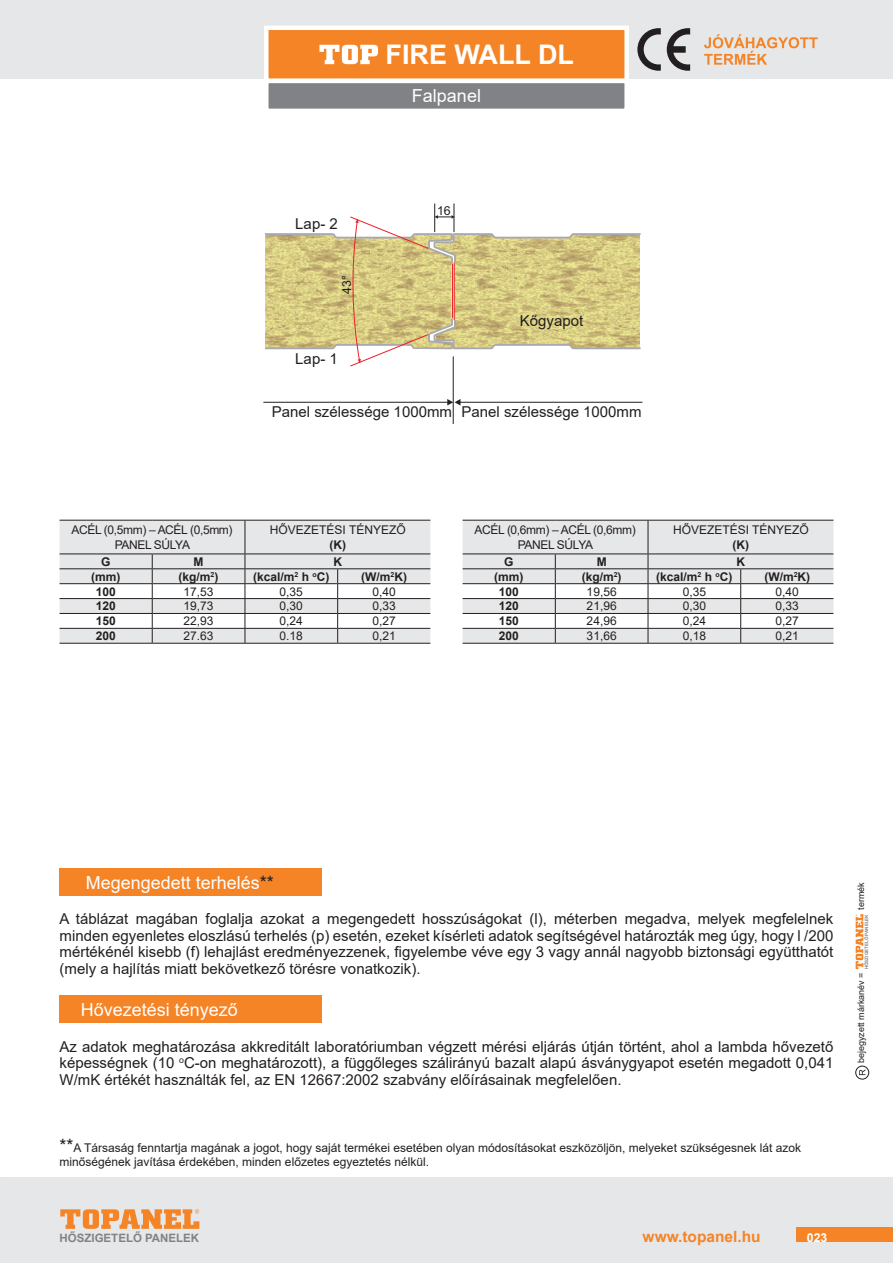
<style>
.page{position:relative;width:893px;height:1263px;background:#fff}
.page>*{position:absolute;margin:0;border:0;box-sizing:border-box;transform-origin:0 0}
.t1{font:700 27px "Arial";color:#fff}
.t2{font:18px "Arial";color:#fff}
.t3{font:700 15.45px "Arial";color:#f58427}
.t4{font:15px/16.5px "Arial";color:#231f20;text-align:justify}
.t5{font:12.45px "Arial";color:#231f20}
.t6{font:700 12.3px "Arial";color:#fff}
.t7{font:12px/14.4px "Arial";color:#231f20}
.t8{font:700 12px "Arial";color:#231f20}
.t9{font:12px "Arial";letter-spacing:-.03em;color:#231f20}
.t10{font:700 11.55px "Arial";color:#808285}
.t11{font:9px "Arial";color:#231f20}
.t12{font:700 4.5px "Arial";color:#808285}
.s1{color:#231f20}
.s2{font-size:18px}
</style>
<div class="page">
<div style="left:0;top:1177px;width:893px;height:86px;background:#e6e7e9"></div>
<div style="left:0;top:0;width:893px;height:79px;background:#e6e7e9"></div>
<svg style="left:60px;top:1209px;width:139px;height:20px"></svg>
<div style="left:855px;top:1066px;width:14px;height:13px;border:1px solid #231f20;border-radius:50%"></div>
<svg style="left:859px;top:1069px;width:6px;height:6px"></svg>
<svg style="left:856px;top:914px;width:7px;height:55px"></svg>
<svg style="left:264px;top:25px;width:365px;height:84px;background:#d39766"></svg>
<div style="left:60px;top:868px;width:262px;height:28px;background:#f58427"></div>
<div style="left:60px;top:995px;width:262px;height:28px;background:#f58427"></div>
<div style="left:796px;top:1228px;width:97px;height:14px;background:#f58427"></div>
<svg style="left:704px;top:34px;width:114px;height:31px"></svg>
<svg style="left:637px;top:28px;width:24px;height:43px"></svg>
<svg style="left:667px;top:28px;width:23px;height:43px"></svg>
<hr style="left:460px;top:402px;width:182px;height:1px;background:#231f20">
<hr style="left:263px;top:402px;width:185px;height:1px;background:#231f20">
<hr style="left:453px;top:356px;width:1px;height:68px;background:#231f20">
<svg style="left:447px;top:399px;width:13px;height:6px"></svg>
<div style="left:60px;top:521px;width:370px;height:32px;background:#e6e7e9"></div>
<hr style="left:60px;top:520px;width:92px;height:1px;background:#231f20">
<hr style="left:152px;top:520px;width:93px;height:1px;background:#231f20">
<hr style="left:60px;top:553px;width:92px;height:1px;background:#231f20">
<hr style="left:245px;top:520px;width:93px;height:1px;background:#231f20">
<hr style="left:338px;top:520px;width:92px;height:1px;background:#231f20">
<hr style="left:152px;top:553px;width:93px;height:1px;background:#231f20">
<hr style="left:245px;top:553px;width:93px;height:1px;background:#231f20">
<hr style="left:338px;top:553px;width:92px;height:1px;background:#231f20">
<hr style="left:60px;top:643px;width:92px;height:1px;background:#231f20">
<hr style="left:152px;top:643px;width:93px;height:1px;background:#231f20">
<hr style="left:245px;top:643px;width:93px;height:1px;background:#231f20">
<hr style="left:338px;top:643px;width:92px;height:1px;background:#231f20">
<hr style="left:245px;top:520px;width:1px;height:33px;background:#231f20">
<svg style="left:60px;top:554px;width:370px;height:89px"></svg>
<div style="left:463px;top:521px;width:370px;height:32px;background:#e6e7e9"></div>
<hr style="left:463px;top:520px;width:92px;height:1px;background:#231f20">
<hr style="left:555px;top:520px;width:93px;height:1px;background:#231f20">
<hr style="left:463px;top:553px;width:92px;height:1px;background:#231f20">
<hr style="left:648px;top:520px;width:93px;height:1px;background:#231f20">
<hr style="left:741px;top:520px;width:92px;height:1px;background:#231f20">
<hr style="left:555px;top:553px;width:93px;height:1px;background:#231f20">
<hr style="left:648px;top:553px;width:93px;height:1px;background:#231f20">
<hr style="left:741px;top:553px;width:92px;height:1px;background:#231f20">
<hr style="left:463px;top:643px;width:92px;height:1px;background:#231f20">
<hr style="left:555px;top:643px;width:93px;height:1px;background:#231f20">
<hr style="left:648px;top:643px;width:93px;height:1px;background:#231f20">
<hr style="left:741px;top:643px;width:92px;height:1px;background:#231f20">
<hr style="left:648px;top:520px;width:1px;height:33px;background:#231f20">
<svg style="left:463px;top:554px;width:370px;height:89px"></svg>
<svg style="left:265px;top:203px;width:376px;height:164px"></svg>
<p class="t1" style="left:385px;top:36px;width:190px">FIRE WALL DL</p>
<p class="t2" style="left:412px;top:84px;width:71px">Falpanel</p>
<p class="t4" style="left:295px;top:215px;width:44px">Lap- 2</p>
<p class="t5" style="left:437px;top:202px;width:15px">16</p>
<p class="t4" style="left:295px;top:350px;width:44px">Lap- 1</p>
<p class="t4" style="left:520px;top:313px;width:65px">Kőgyapot</p>
<p class="t4" style="left:272px;top:403px;width:182px">Panel szélessége 1000mm</p>
<p class="t4" style="left:461px;top:403px;width:182px">Panel szélessége 1000mm</p>
<p class="t9" style="left:71px;top:522px;width:163px">ACÉL (0,5mm) – ACÉL (0,5mm)</p>
<p class="t9" style="left:115px;top:536px;width:77px">PANEL SÚLYA</p>
<p class="t7" style="left:270px;top:523px;width:137px">HŐVEZETÉSI TÉNYEZŐ</p>
<p class="t8" style="left:330px;top:536px;width:18px">(K)</p>
<p class="t9" style="left:475px;top:522px;width:163px">ACÉL (0,6mm) – ACÉL (0,6mm)</p>
<p class="t9" style="left:518px;top:536px;width:77px">PANEL SÚLYA</p>
<p class="t7" style="left:673px;top:523px;width:137px">HŐVEZETÉSI TÉNYEZŐ</p>
<p class="t8" style="left:733px;top:536px;width:18px">(K)</p>
<p class="t8" style="left:101px;top:553px;width:11px">G</p>
<p class="t8" style="left:194px;top:553px;width:11px">M</p>
<p class="t8" style="left:333px;top:553px;width:10px">K</p>
<p class="t8" style="left:91px;top:568px;width:31px">(mm)</p>
<p class="t8" style="left:179px;top:568px;width:41px">(kg/m<sup>2</sup>)</p>
<p class="t8" style="left:253px;top:568px;width:78px">(kcal/m<sup>2</sup> h <sup>o</sup>C)</p>
<p class="t8" style="left:361px;top:568px;width:47px">(W/m<sup>2</sup>K)</p>
<p class="t8" style="left:96px;top:583px;width:22px">100</p>
<p class="t7" style="left:184px;top:584px;width:32px">17,53</p>
<p class="t7" style="left:280px;top:584px;width:25px">0,35</p>
<p class="t7" style="left:373px;top:584px;width:25px">0,40</p>
<p class="t8" style="left:96px;top:598px;width:22px">120</p>
<p class="t7" style="left:184px;top:599px;width:32px">19,73</p>
<p class="t7" style="left:280px;top:599px;width:25px">0,30</p>
<p class="t7" style="left:373px;top:599px;width:25px">0,33</p>
<p class="t8" style="left:96px;top:613px;width:22px">150</p>
<p class="t7" style="left:184px;top:614px;width:32px">22,93</p>
<p class="t7" style="left:280px;top:614px;width:25px">0,24</p>
<p class="t7" style="left:373px;top:614px;width:25px">0,27</p>
<p class="t8" style="left:96px;top:627px;width:22px">200</p>
<p class="t7" style="left:184px;top:629px;width:32px">27.63</p>
<p class="t7" style="left:280px;top:629px;width:25px">0.18</p>
<p class="t7" style="left:373px;top:629px;width:25px">0,21</p>
<p class="t8" style="left:504px;top:553px;width:11px">G</p>
<p class="t8" style="left:597px;top:553px;width:11px">M</p>
<p class="t8" style="left:737px;top:553px;width:10px">K</p>
<p class="t8" style="left:494px;top:568px;width:31px">(mm)</p>
<p class="t8" style="left:582px;top:568px;width:41px">(kg/m<sup>2</sup>)</p>
<p class="t8" style="left:656px;top:568px;width:78px">(kcal/m<sup>2</sup> h <sup>o</sup>C)</p>
<p class="t8" style="left:764px;top:568px;width:47px">(W/m<sup>2</sup>K)</p>
<p class="t8" style="left:499px;top:583px;width:22px">100</p>
<p class="t7" style="left:587px;top:584px;width:32px">19,56</p>
<p class="t7" style="left:683px;top:584px;width:25px">0,35</p>
<p class="t7" style="left:776px;top:584px;width:25px">0,40</p>
<p class="t8" style="left:499px;top:598px;width:22px">120</p>
<p class="t7" style="left:587px;top:599px;width:32px">21,96</p>
<p class="t7" style="left:683px;top:599px;width:25px">0,30</p>
<p class="t7" style="left:776px;top:599px;width:25px">0,33</p>
<p class="t8" style="left:499px;top:613px;width:22px">150</p>
<p class="t7" style="left:587px;top:614px;width:32px">24,96</p>
<p class="t7" style="left:683px;top:614px;width:25px">0,24</p>
<p class="t7" style="left:776px;top:614px;width:25px">0,27</p>
<p class="t8" style="left:499px;top:627px;width:22px">200</p>
<p class="t7" style="left:587px;top:629px;width:32px">31,66</p>
<p class="t7" style="left:683px;top:629px;width:25px">0,18</p>
<p class="t7" style="left:776px;top:629px;width:25px">0,21</p>
<p class="t2" style="left:86px;top:870px;width:190px">Megengedett terhelés<span class="s1">**</span></p>
<p class="t4" style="left:60px;top:911px;width:775px">A táblázat magában foglalja azokat a megengedett hosszúságokat (l), méterben megadva, melyek megfelelnek minden egyenletes eloszlású terhelés (p) esetén, ezeket kísérleti adatok segítségével határozták meg úgy, hogy l /200 mértékénél kisebb (f) lehajlást eredményezzenek, figyelembe véve egy 3 vagy annál nagyobb biztonsági együtthatót (mely a hajlítás miatt bekövetkező törésre vonatkozik).</p>
<p class="t2" style="left:81px;top:997px;width:159px">Hővezetési tényező</p>
<p class="t4" style="left:60px;top:1038px;width:775px">Az adatok meghatározása akkreditált laboratóriumban végzett mérési eljárás útján történt, ahol a lambda hővezető képességnek (10 <sup>o</sup>C-on meghatározott), a függőleges szálirányú bazalt alapú ásványgyapot esetén megadott 0,041<br>W/mK értékét használták fel, az EN 12667:2002 szabvány előírásainak megfelelően.</p>
<p class="t7" style="left:60px;top:1140px;width:743px"><span class="s2">**</span>A Társaság fenntartja magának a jogot, hogy saját termékei esetében olyan módosításokat eszközöljön, melyeket szükségesnek lát azok minőségének javítása érdekében, minden előzetes egyeztetés nélkül.</p>
<p class="t11" style="left:855px;top:910px;width:29px;rotate:-90deg">termék</p>
<p class="t12" style="left:863px;top:969px;width:57px;rotate:-90deg">HŐSZIGETELŐ PANELEK</p>
<p class="t11" style="left:855px;top:1063px;width:92px;rotate:-90deg">bejegyzett márkanév =</p>
<p class="t10" style="left:60px;top:1229px;width:141px">HŐSZIGETELŐ PANELEK</p>
<p class="t3" style="left:643px;top:1225px;width:119px">www.topanel.hu</p>
<p class="t6" style="left:807px;top:1229px;width:22px">023</p>
</div>
